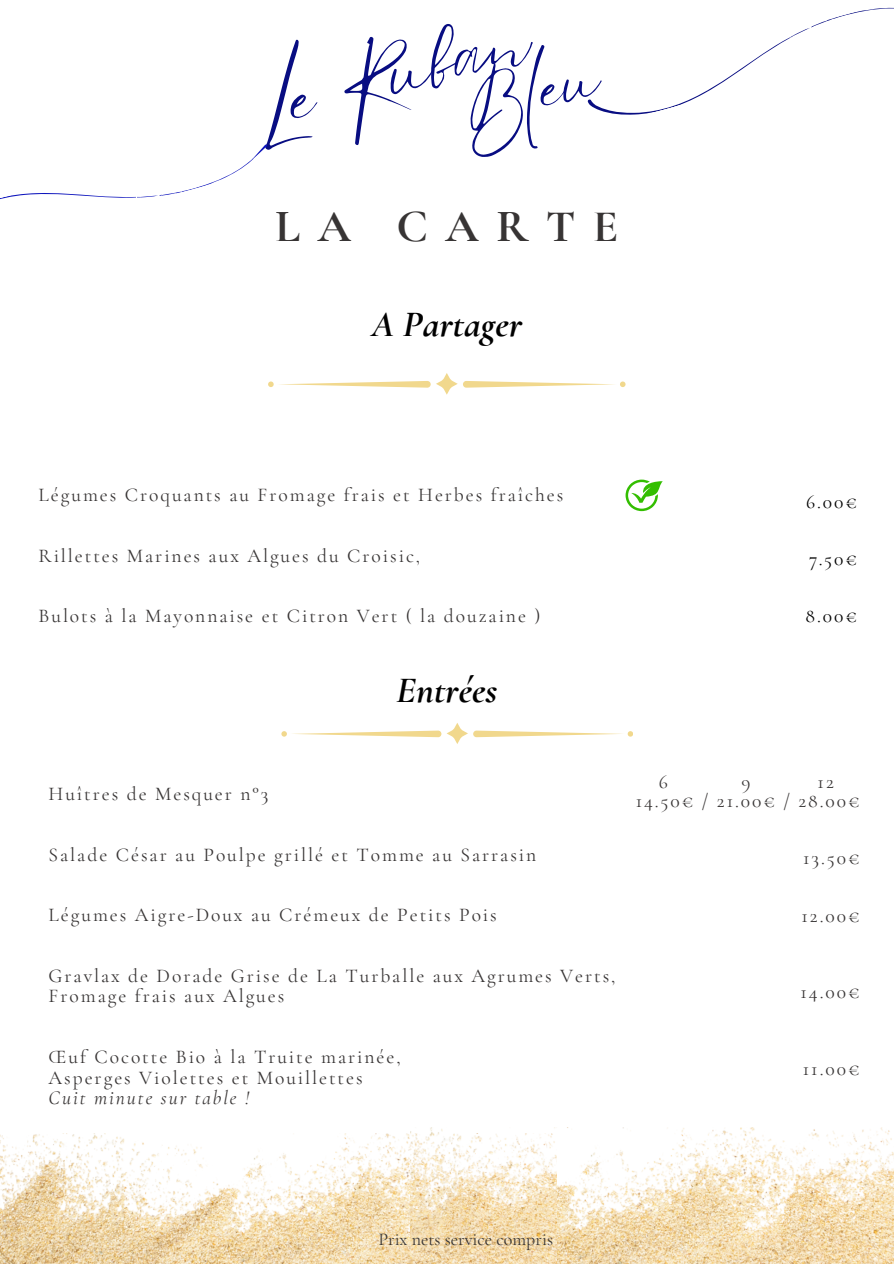
<style>
.page{position:relative;width:894px;height:1264px;background:#fff}
.page>*{position:absolute;margin:0;border:0;box-sizing:border-box;transform-origin:0 0}
.t1{font:77.25px "Eyesome Script";color:#080d82}
.t2{font:69.6px "Eyesome Script";color:#080d82}
.t3{font:700 46.2px "Cormorant Garamond";letter-spacing:.375em;color:#373434}
.t4{font:italic 700 37.5px "Cormorant Garamond";color:#000}
.t5{font:19.5px "Cormorant Garamond";letter-spacing:.1em;color:#373434}
.t6{font:italic 19.5px "Cormorant Garamond";letter-spacing:.1em;color:#373434}
.t7{font:19.5px "Cormorant Garamond";color:#000}
.t8{font:18px "Cormorant Garamond";color:#373434}
</style>
<div class="page">
<svg style="left:0;top:144px;width:267px;height:55px"></svg>
<svg style="left:587px;top:7px;width:306px;height:108px"></svg>
<svg style="left:281px;top:723px;width:351px;height:21px"></svg>
<svg style="left:268px;top:381px;width:162px;height:6px"></svg>
<svg style="left:463px;top:381px;width:161px;height:7px"></svg>
<svg style="left:436px;top:373px;width:21px;height:21px"></svg>
<img style="left:410px;top:1127px;width:483px;height:136px">
<img style="left:0;top:1133px;width:556px;height:130px">
<svg style="left:625px;top:479px;width:37px;height:32px"></svg>
<h1 class="t1" style="left:238px;top:61px;width:288px;rotate:-15deg">Le Ruban</h1>
<p class="t2" style="left:446px;top:67px;width:146px;rotate:-15deg">Bleu</p>
<h1 class="t3" style="left:275px;top:198px;width:344px">LA CARTE</h1>
<p class="t4" style="left:371px;top:301px;width:152px">A Partager</p>
<p class="t5" style="left:39px;top:483px;width:526px">Légumes Croquants au Fromage frais et Herbes fraîches</p>
<p class="t5" style="left:39px;top:543px;width:383px">Rillettes Marines aux Algues du Croisic,</p>
<p class="t5" style="left:39px;top:604px;width:503px">Bulots à la Mayonnaise et Citron Vert ( la douzaine )</p>
<p class="t4" style="left:396px;top:667px;width:102px">Entrées</p>
<p class="t7" style="left:805px;top:489px;width:52px">6.00€</p>
<p class="t7" style="left:809px;top:547px;width:49px">7.50€</p>
<p class="t7" style="left:805px;top:604px;width:53px">8.00€</p>
<p class="t5" style="left:49px;top:781px;width:221px">Huîtres de Mesquer n°3</p>
<h2 class="t5" style="left:49px;top:842px;width:489px">Salade César au Poulpe grillé et Tomme au Sarrasin</h2>
<h3 class="t5" style="left:49px;top:903px;width:449px">Légumes Aigre-Doux au Crémeux de Petits Pois</h3>
<p class="t5" style="left:49px;top:964px;width:568px">Gravlax de Dorade Grise de La Turballe aux Agrumes Verts,</p>
<p class="t5" style="left:49px;top:984px;width:237px">Fromage frais aux Algues</p>
<p class="t5" style="left:49px;top:1045px;width:353px">Œuf Cocotte Bio à la Truite marinée,</p>
<p class="t5" style="left:49px;top:1065px;width:315px">Asperges Violettes et Mouillettes</p>
<p class="t6" style="left:49px;top:1085px;width:202px">Cuit minute sur table !</p>
<p class="t5" style="left:658px;top:769px;width:11px">6</p>
<p class="t5" style="left:741px;top:769px;width:11px">9</p>
<p class="t5" style="left:817px;top:769px;width:18px">12</p>
<p class="t5" style="left:635px;top:789px;width:225px">14.50€ / 21.00€ / 28.00€</p>
<p class="t5" style="left:802px;top:846px;width:58px">13.50€</p>
<p class="t5" style="left:801px;top:903px;width:59px">12.00€</p>
<p class="t5" style="left:800px;top:980px;width:60px">14.00€</p>
<p class="t5" style="left:802px;top:1056px;width:58px">11.00€</p>
<p class="t8" style="left:378px;top:1227px;width:176px">Prix nets service compris</p>
</div>
